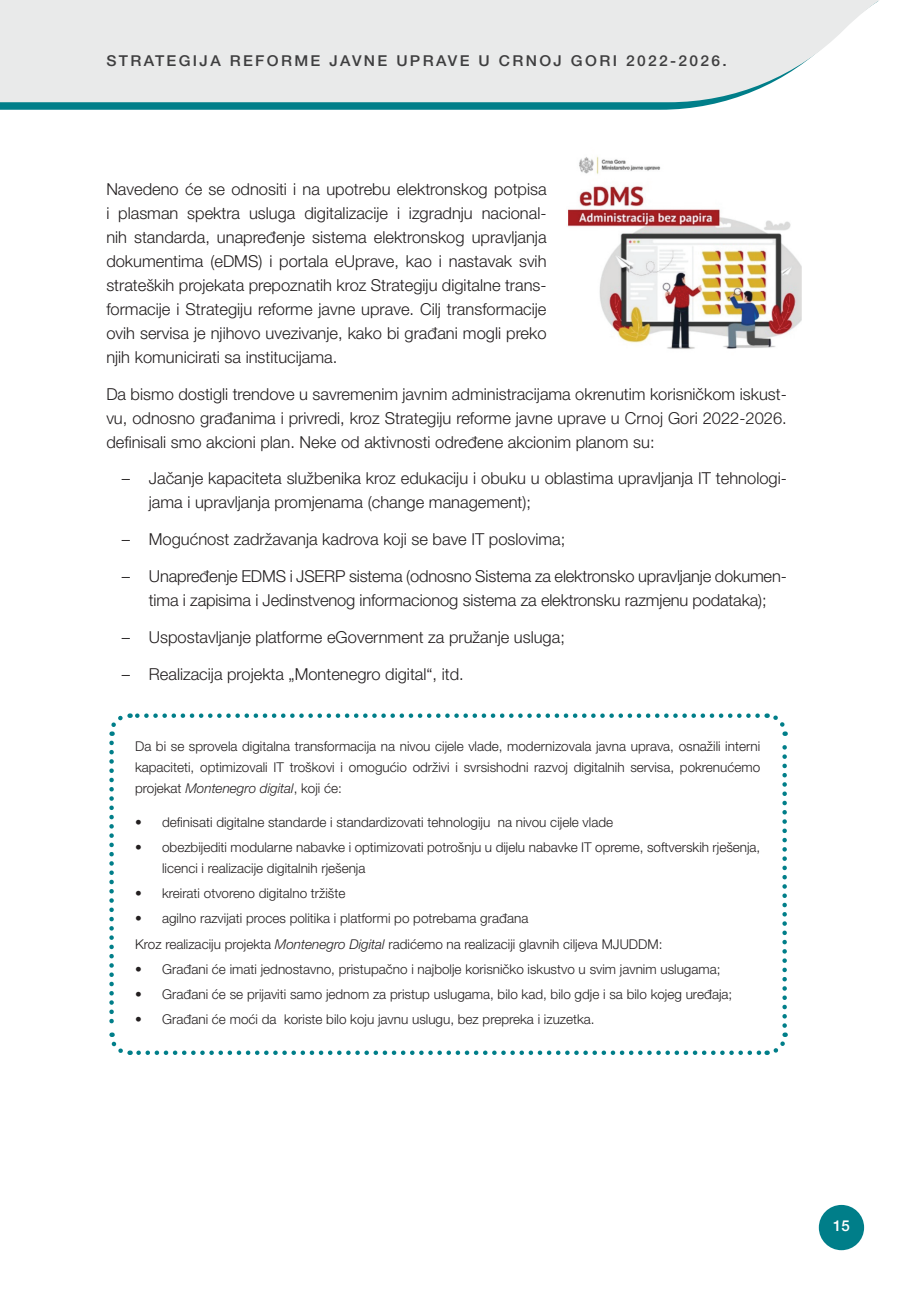
<style>
.page{position:relative;width:906px;height:1289px;background:#fff}
.page>*{position:absolute;margin:0;border:0;box-sizing:border-box;transform-origin:0 0}
.t1{font:300 16.5px/24px "Helvetica Neue LT Pro";color:#231f20;text-align:justify}
.t2{font:500 15px "Helvetica Neue LT Pro";letter-spacing:.15em;color:#3e3e3f;scale:1.04 1}
.t3{font:500 15px "Helvetica Neue";color:#fff}
.t4{font:300 13.5px/21px "Helvetica Neue LT Pro";color:#231f20}
.s1{font-style:italic}
</style>
<div class="page">
<svg style="left:0;top:102px;width:721px;height:8px;background:#158892"></svg>
<div style="left:819px;top:1204px;width:45px;height:46px;background:#007e89;border-radius:50%"></div>
<svg style="left:0;top:0;width:879px;height:102px;background:#e9ebeb"></svg>
<svg style="left:109px;top:742px;width:22px;height:313px"></svg>
<svg style="left:139px;top:1032px;width:649px;height:23px"></svg>
<svg style="left:766px;top:713px;width:22px;height:312px"></svg>
<svg style="left:109px;top:713px;width:648px;height:23px"></svg>
<img style="left:568px;top:156px;width:234px;height:193px">
<p class="t2" style="left:106px;top:52px;width:598px">STRATEGIJA REFORME JAVNE UPRAVE U CRNOJ GORI 2022-2026.</p>
<p class="t1" style="left:106px;top:176px;width:442px">Navedeno će se odnositi i na upotrebu elektronskog potpisa i plasman spektra usluga digitalizacije i izgradnju nacional&shy;nih standarda, unapređenje sistema elektronskog upravljanja dokumentima (eDMS) i portala eUprave, kao i nastavak svih strateških projekata prepoznatih kroz Strategiju digitalne trans&shy;formacije i Strategiju reforme javne uprave. Cilj transformacije ovih servisa je njihovo uvezivanje, kako bi građani mogli preko njih komunicirati sa institucijama.</p>
<p class="t1" style="left:106px;top:381px;width:682px">Da bismo dostigli trendove u savremenim javnim administracijama okrenutim korisničkom iskust&shy;vu, odnosno građanima i privredi, kroz Strategiju reforme javne uprave u Crnoj Gori 2022-2026. definisali smo akcioni plan. Neke od aktivnosti određene akcionim planom su:</p>
<p class="t1" style="left:149px;top:466px;width:639px;text-indent:-27px">– Jačanje kapaciteta službenika kroz edukaciju i obuku u oblastima upravljanja IT tehnologi&shy;jama i upravljanja promjenama (change management);</p>
<p class="t1" style="left:122px;top:527px;width:445px">– Mogućnost zadržavanja kadrova koji se bave IT poslovima;</p>
<p class="t1" style="left:122px;top:564px;width:666px;text-align:center">– Unapređenje EDMS i JSERP sistema (odnosno Sistema za elektronsko upravljanje dokumen&shy;tima i zapisima i Jedinstvenog informacionog sistema za elektronsku razmjenu podataka);</p>
<p class="t1" style="left:122px;top:624px;width:444px">– Uspostavljanje platforme eGovernment za pružanje usluga;</p>
<p class="t1" style="left:122px;top:661px;width:343px">– Realizacija projekta „Montenegro digital“, itd.</p>
<p class="t4" style="left:135px;top:735px;width:626px;text-align:justify">Da bi se sprovela digitalna transformacija na nivou cijele vlade, modernizovala javna uprava, osnažili interni kapaciteti, optimizovali IT troškovi i omogućio održivi i svrsishodni razvoj digitalnih servisa, pokrenućemo projekat <span class="s1">Montenegro digital</span>, koji će:</p>
<p class="t4" style="left:135px;top:811px;width:479px">• definisati digitalne standarde i standardizovati tehnologiju na nivou cijele vlade</p>
<p class="t4" style="left:162px;top:836px;width:600px;text-indent:-27px">• obezbijediti modularne nabavke i optimizovati potrošnju u dijelu nabavke IT opreme, softverskih rješenja, licenci i realizacije digitalnih rješenja</p>
<p class="t4" style="left:135px;top:882px;width:212px">• kreirati otvoreno digitalno tržište</p>
<p class="t4" style="left:135px;top:905px;width:529px;line-height:25.2px">• agilno razvijati proces politika i platformi po potrebama građana<br>Kroz realizaciju projekta <span class="s1">Montenegro Digital</span> radićemo na realizaciji glavnih ciljeva MJUDDM:</p>
<p class="t4" style="left:135px;top:958px;width:587px">• Građani će imati jednostavno, pristupačno i najbolje korisničko iskustvo u svim javnim uslugama;</p>
<p class="t4" style="left:135px;top:983px;width:599px">• Građani će se prijaviti samo jednom za pristup uslugama, bilo kad, bilo gdje i sa bilo kojeg uređaja;</p>
<p class="t4" style="left:135px;top:1008px;width:461px">• Građani će moći da koriste bilo koju javnu uslugu, bez prepreka i izuzetka.</p>
<p class="t3" style="left:833px;top:1213px;width:18px">15</p>
</div>
